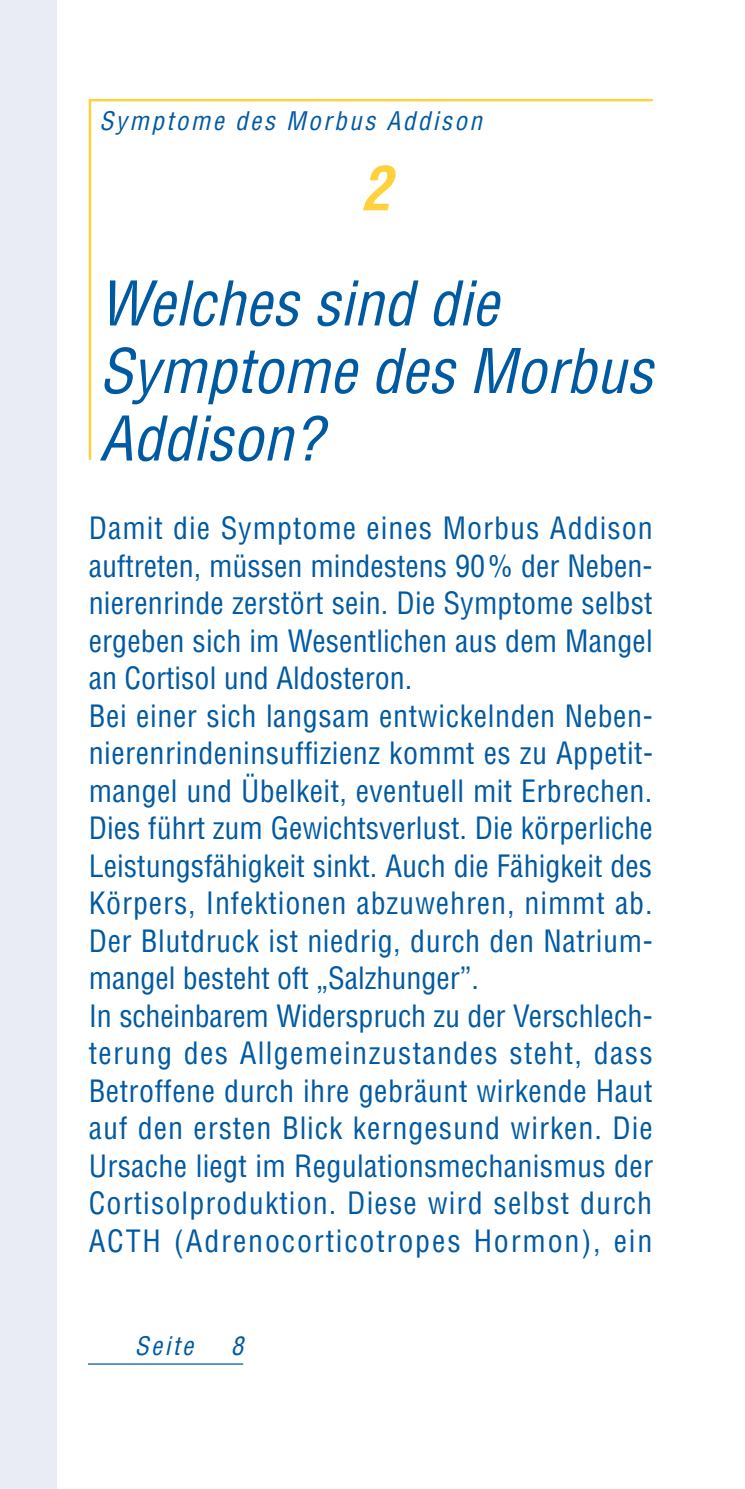
<style>
.page{position:relative;width:745px;height:1489px;background:#fff}
.page>*{position:absolute;margin:0;border:0;box-sizing:border-box;transform-origin:0 0}
.t1{font:italic condensed 60px/67.5px "Helvetica";color:#005aa2}
.t2{font:italic 700 condensed 60px "Helvetica";color:#ffd23d}
.t3{font:condensed 30px/37.5px "Helvetica";letter-spacing:.015em;color:#005aa2}
.t4{font:italic condensed 25px "Helvetica";letter-spacing:.1em;color:#005aa2}
</style>
<div class="page">
<hr style="left:88px;top:1363px;width:155px;height:1px;background:#005aa2">
<div style="left:0;top:0;width:57px;height:1488px;background:#e9ecf5"></div>
<hr style="left:89px;top:99px;width:563px;height:2px;background:#ffd23d">
<hr style="left:89px;top:99px;width:2px;height:361px;background:#ffd23d">
<p class="t4" style="left:99px;top:106px;width:384px">Symptome des Morbus Addison</p>
<h1 class="t2" style="left:361px;top:152px;width:31px">2</h1>
<h1 class="t1" style="left:99px;top:269px;width:554px">Welches sind die<br>Symptome des Morbus<br>Addison?</h1>
<p class="t3" style="left:89px;top:509px;width:565px">Damit die Symptome eines Morbus Addison auftreten, müssen mindestens 90% der Neben&shy;nierenrinde zerstört sein. Die Symptome selbst ergeben sich im Wesentlichen aus dem Mangel an Cortisol und Aldosteron.<br>Bei einer sich langsam entwickelnden Neben&shy;nierenrindeninsuffizienz kommt es zu Appetit&shy;mangel und Übelkeit, eventuell mit Erbrechen.<br>Dies führt zum Gewichtsverlust. Die körperliche Leistungsfähigkeit sinkt. Auch die Fähigkeit des Körpers, Infektionen abzuwehren, nimmt ab.<br>Der Blutdruck ist niedrig, durch den Natrium&shy;mangel besteht oft „Salzhunger”.<br>In scheinbarem Widerspruch zu der Verschlech&shy;terung des Allgemeinzustandes steht, dass Betroffene durch ihre gebräunt wirkende Haut auf den ersten Blick kerngesund wirken. Die Ursache liegt im Regulationsmechanismus der Cortisolproduktion. Diese wird selbst durch ACTH (Adrenocorticotropes Hormon), ein</p>
<p class="t4" style="left:135px;top:1329px;width:60px">Seite</p>
<p class="t4" style="left:231px;top:1329px;width:14px">8</p>
</div>
